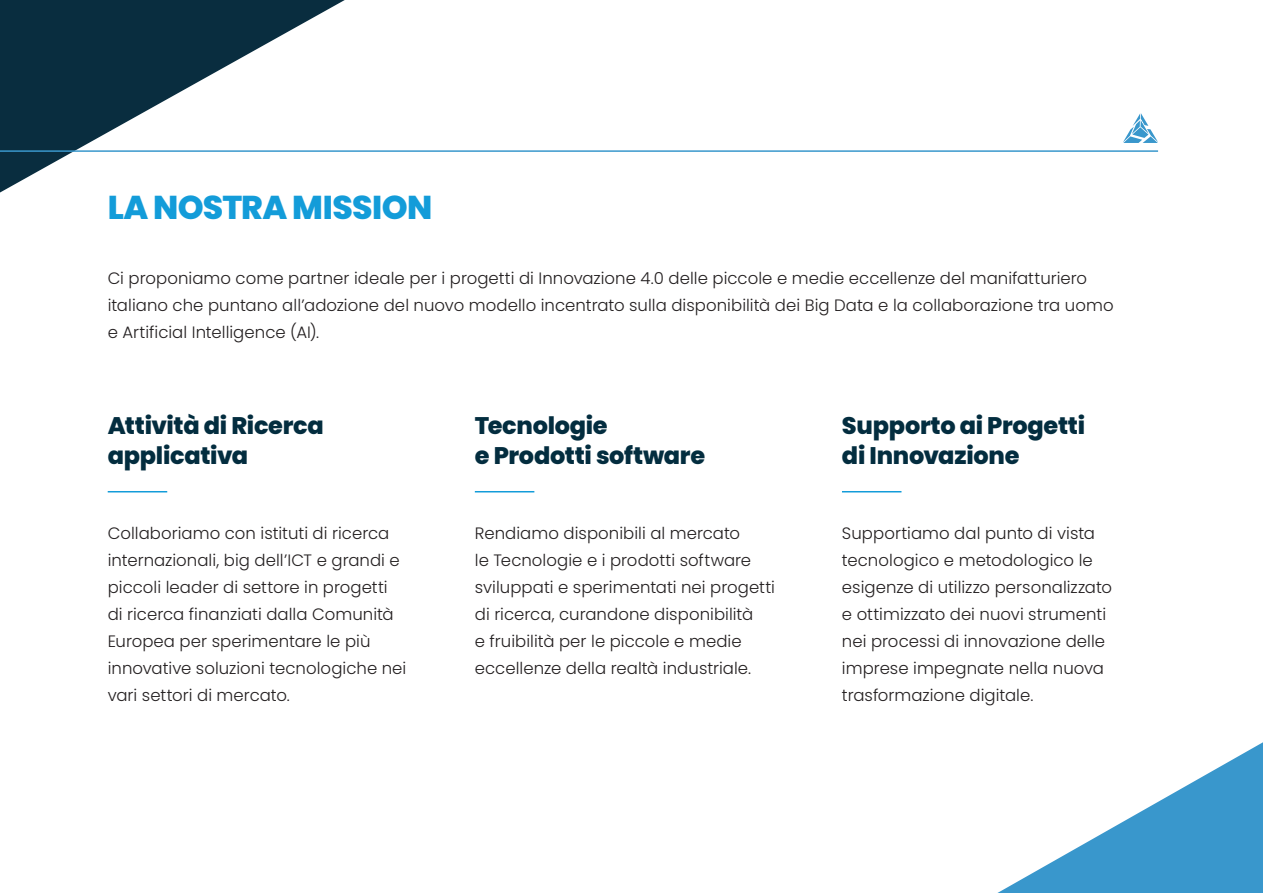
<style>
.page{position:relative;width:1263px;height:893px;background:#fff}
.page>*{position:absolute;margin:0;border:0;box-sizing:border-box;transform-origin:0 0}
.t1{font:800 33px "Poppins";letter-spacing:-.02em;color:#139cd9}
.t2{font:800 24px/30px "Poppins";letter-spacing:-.01em;color:#032d3f}
.t3{font:300 16.5px/27px "Poppins";letter-spacing:.005em;color:#231f20}
</style>
<div class="page">
<svg style="left:0;top:0;width:345px;height:493px"></svg>
<hr style="left:0;top:150px;width:1158px;height:2px;background:#3997cc">
<hr style="left:108px;top:491px;width:59px;height:1px;background:#139cd9">
<svg style="left:997px;top:742px;width:266px;height:151px"></svg>
<hr style="left:475px;top:491px;width:59px;height:1px;background:#139cd9">
<hr style="left:842px;top:491px;width:59px;height:1px;background:#139cd9">
<svg style="left:1123px;top:113px;width:35px;height:30px"></svg>
<h1 class="t1" style="left:108px;top:189px;width:326px">LA NOSTRA MISSION</h1>
<p class="t3" style="left:108px;top:265px;width:1007px">Ci proponiamo come partner ideale per i progetti di Innovazione 4.0 delle piccole e medie eccellenze del manifatturiero italiano che puntano all’adozione del nuovo modello incentrato sulla disponibilità dei Big Data e la collaborazione tra uomo e Artificial Intelligence (AI).</p>
<h2 class="t2" style="left:108px;top:410px;width:218px">Attività di Ricerca applicativa</h2>
<h2 class="t2" style="left:475px;top:410px;width:232px">Tecnologie<br>e Prodotti software</h2>
<h2 class="t2" style="left:842px;top:410px;width:245px">Supporto ai Progetti di Innovazione</h2>
<p class="t3" style="left:108px;top:520px;width:300px">Collaboriamo con istituti di ricerca internazionali, big dell’ICT e grandi e piccoli leader di settore in progetti di ricerca finanziati dalla Comunità Europea per sperimentare le più innovative soluzioni tecnologiche nei vari settori di mercato.</p>
<p class="t3" style="left:475px;top:520px;width:302px">Rendiamo disponibili al mercato<br>le Tecnologie e i prodotti software sviluppati e sperimentati nei progetti di ricerca, curandone disponibilità<br>e fruibilità per le piccole e medie eccellenze della realtà industriale.</p>
<p class="t3" style="left:842px;top:520px;width:272px">Supportiamo dal punto di vista tecnologico e metodologico le esigenze di utilizzo personalizzato e ottimizzato dei nuovi strumenti nei processi di innovazione delle imprese impegnate nella nuova trasformazione digitale.</p>
</div>
